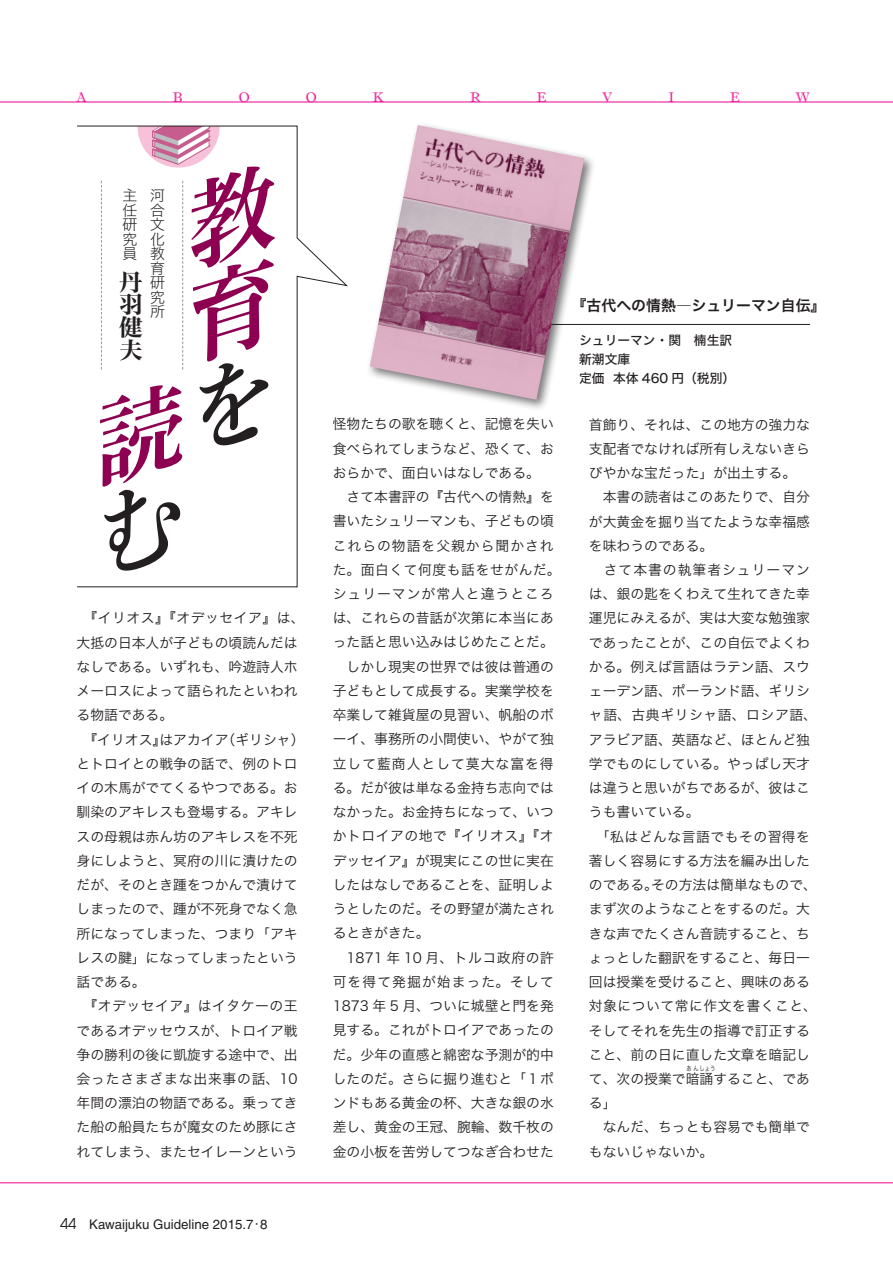
<style>
.page{position:relative;width:893px;height:1263px;background:#fff}
.page>*{position:absolute;margin:0;border:0;box-sizing:border-box;transform-origin:0 0}
.ノーマル{font:23.4px/22.8px "Hira Min Std W7";color:#231f20;text-align:justify}
.t1{font:14.85px "Hira Kaku Std W6";color:#231f20}
.ノーマル-2{font:14.85px/14.5px "Hira Kaku Std W2";color:#231f20;text-align:justify}
.ノーマル-3{font:14.85px "Avant Garde";color:#231f20}
.t2{font:13.8px/24.3px "Hira Kaku Std W3";color:#231f20}
.t3{font:13.8px "Imprint MT Shadow";color:#ed028c}
.ノーマル-4{font:13.35px "Helvetica";color:#231f20}
.t4{font:12.75px "Hira Kaku Std W5";color:#231f20}
.t5{font:6.9px "Hira Kaku Std W3";letter-spacing:.08em;color:#231f20;scale:.76 1}
.s1{font-family:"Gothic BBB Pro";font-weight:500}
</style>
<div class="page">
<hr style="left:0;top:102px;width:893px;height:1px;background:#ed028c">
<hr style="left:0;top:1182px;width:893px;height:1px;background:#ed028c">
<hr style="left:547px;top:324px;width:263px;height:1px;background:#231f20">
<svg style="left:77px;top:126px;width:271px;height:461px"></svg>
<div style="left:366px;top:121px;width:230px;height:290px;background:#231f20;opacity:.6"></div>
<img style="left:370px;top:125px;width:214px;height:275px">
<svg style="left:100px;top:126px;width:175px;height:453px"></svg>
<p class="t3" style="left:77px;top:89px;width:12px">A</p>
<p class="t3" style="left:173px;top:89px;width:11px">B</p>
<p class="t3" style="left:238px;top:89px;width:13px">O</p>
<p class="t3" style="left:306px;top:89px;width:13px">O</p>
<p class="t3" style="left:373px;top:89px;width:13px">K</p>
<p class="t3" style="left:470px;top:89px;width:12px">R</p>
<p class="t3" style="left:537px;top:89px;width:11px">E</p>
<p class="t3" style="left:602px;top:89px;width:12px">V</p>
<p class="t3" style="left:668px;top:89px;width:7px">I</p>
<p class="t3" style="left:730px;top:89px;width:11px">E</p>
<p class="t3" style="left:796px;top:89px;width:16px">W</p>
<p class="ノーマル-2" style="left:122px;top:188px;width:16px">主任研究員</p>
<p class="ノーマル-2" style="left:150px;top:188px;width:16px">河合文化教育研究所</p>
<p class="ノーマル" style="left:119px;top:271px;width:25px">丹羽健夫</p>
<p class="t2" style="left:77px;top:606px;width:229px">　『イリオス』『オデッセイア』は、大抵の日本人が子どもの頃読んだはなしである。いずれも、吟遊詩人ホメーロスによって語られたといわれる物語である。</p>
<p class="t2" style="left:77px;top:727px;width:230px">　『イリオス』はアカイア（ギリシャ）とトロイとの戦争の話で、例のトロイの木馬がでてくるやつである。お馴染のアキレスも登場する。アキレスの母親は赤ん坊のアキレスを不死身にしようと、冥府の川に漬けたのだが、そのとき踵をつかんで漬けてしまったので、踵が不死身でなく急所になってしまった、つまり「アキレスの腱」になってしまったという話である。</p>
<p class="t2" style="left:77px;top:994px;width:223px;text-align:justify">　『オデッセイア』はイタケーの王であるオデッセウスが、トロイア戦争の勝利の後に凱旋する途中で、出会ったさまざまな出来事の話、10年間の漂泊の物語である。乗ってきた船の船員たちが魔女のため豚にされてしまう、またセイレーンという</p>
<p class="ノーマル-3" style="left:60px;top:1214px;width:18px">44</p>
<p class="ノーマル-4" style="left:89px;top:1216px;width:180px">Kawaijuku Guideline 2015.7<span class="s1">･</span>8</p>
<p class="t2" style="left:333px;top:412px;width:223px;text-align:justify">怪物たちの歌を聴くと、記憶を失い食べられてしまうなど、恐くて、おおらかで、面白いはなしである。</p>
<p class="t2" style="left:333px;top:484px;width:229px">　さて本書評の『古代への情熱』を書いたシュリーマンも、子どもの頃これらの物語を父親から聞かされた。面白くて何度も話をせがんだ。シュリーマンが常人と違うところは、これらの昔話が次第に本当にあった話と思い込みはじめたことだ。</p>
<p class="t2" style="left:333px;top:654px;width:223px;text-align:justify">　しかし現実の世界では彼は普通の子どもとして成長する。実業学校を卒業して雑貨屋の見習い、帆船のボーイ、事務所の小間使い、やがて独立して藍商人として莫大な富を得る。だが彼は単なる金持ち志向ではなかった。お金持ちになって、いつかトロイアの地で『イリオス』『オデッセイア』が現実にこの世に実在したはなしであることを、証明しようとしたのだ。その野望が満たされるときがきた。</p>
<p class="t2" style="left:333px;top:945px;width:223px;text-align:justify">　1871 年 10 月、トルコ政府の許可を得て発掘が始まった。そして1873 年 5 月、ついに城壁と門を発見する。これがトロイアであったのだ。少年の直感と綿密な予測が的中したのだ。さらに掘り進むと「１ポンドもある黄金の杯、大きな銀の水差し、黄金の王冠、腕輪、数千枚の金の小板を苦労してつなぎ合わせた</p>
<p class="t1" style="left:572px;top:294px;width:255px">『古代への情熱―シュリーマン自伝』</p>
<p class="t4" style="left:579px;top:330px;width:155px">シュリーマン・関　楠生訳</p>
<p class="t4" style="left:579px;top:350px;width:53px">新潮文庫</p>
<p class="t4" style="left:579px;top:369px;width:158px">定価 本体 460 円（税別）</p>
<p class="t2" style="left:589px;top:412px;width:223px;text-align:justify">首飾り、それは、この地方の強力な支配者でなければ所有しえないきらびやかな宝だった」が出土する。</p>
<p class="t2" style="left:589px;top:485px;width:223px;text-align:justify">　本書の読者はこのあたりで、自分が大黄金を掘り当てたような幸福感を味わうのである。</p>
<p class="t2" style="left:589px;top:557px;width:230px">　さて本書の執筆者シュリーマンは、銀の匙をくわえて生れてきた幸運児にみえるが、実は大変な勉強家であったことが、この自伝でよくわかる。例えば言語はラテン語、スウェーデン語、ポーランド語、ギリシャ語、古典ギリシャ語、ロシア語、アラビア語、英語など、ほとんど独学でものにしている。やっぱし天才は違うと思いがちであるが、彼はこうも書いている。</p>
<p class="t2" style="left:589px;top:824px;width:230px">　「私はどんな言語でもその習得を著しく容易にする方法を編み出したのである。その方法は簡単なもので、まず次のようなことをするのだ。大きな声でたくさん音読すること、ちょっとした翻訳をすること、毎日一回は授業を受けること、興味のある対象について常に作文を書くこと、そしてそれを先生の指導で訂正すること、前の日に直した文章を暗記して、次の授業で暗誦すること、であ</p>
<p class="t5" style="left:686px;top:1063px;width:39px">あんしょう</p>
<p class="t2" style="left:589px;top:1091px;width:29px">る」</p>
<p class="t2" style="left:589px;top:1115px;width:223px">　なんだ、ちっとも容易でも簡単でもないじゃないか。</p>
</div>
